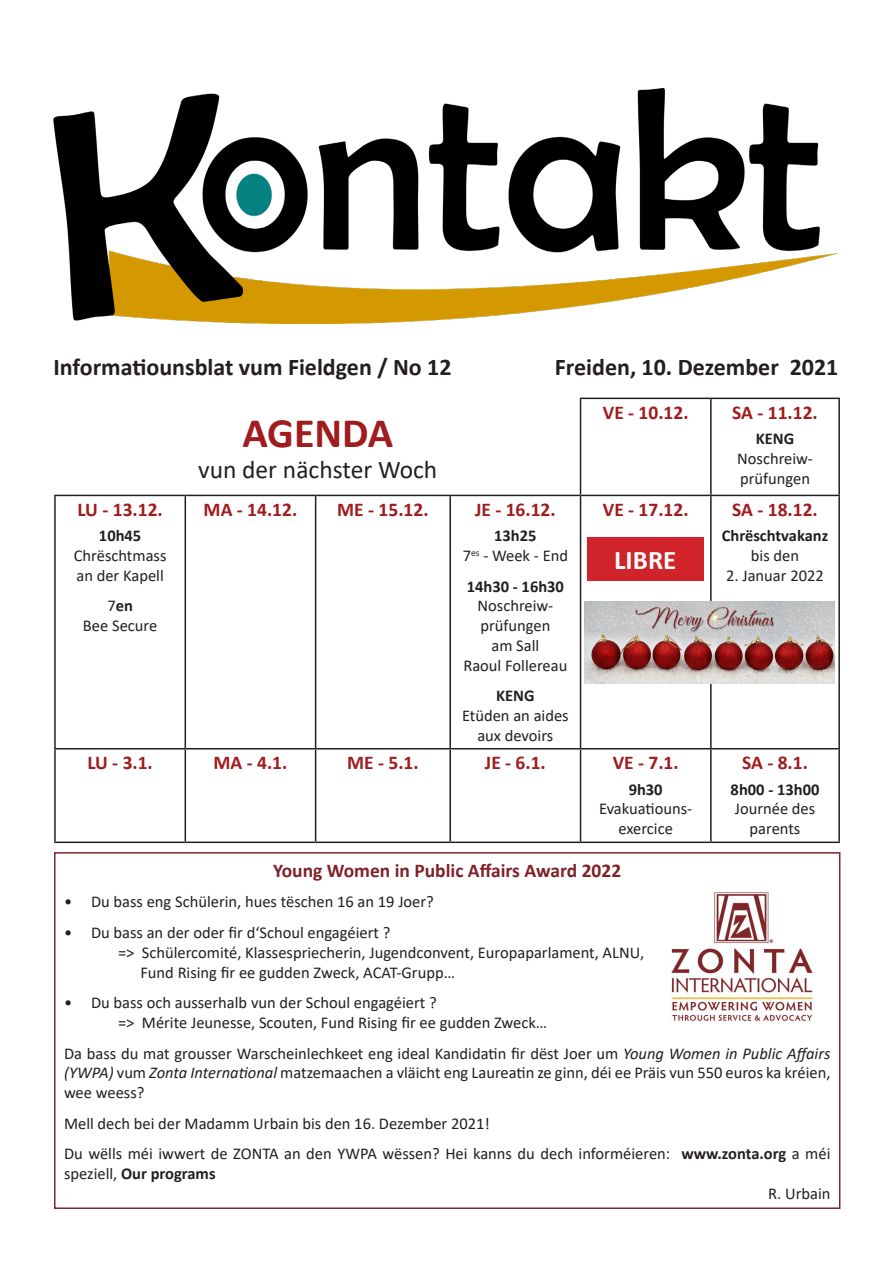
<style>
.page{position:relative;width:893px;height:1263px;background:#fff}
.page>*{position:absolute;margin:0;border:0;box-sizing:border-box;transform-origin:0 0}
.t1{font:700 42px "Calibri";color:#9f1c1f}
.t2{font:700 27px "Calibri";color:#fff}
.t3{font:25.5px "Calibri";color:#231f20}
.t4{font:700 24px "Calibri";color:#231f20}
.t5{font:700 19.5px "Calibri";color:#a01c1f}
.t6{font:700 19.5px "Calibri";color:#7f2128}
.t7{font:16.5px/19.8px "Calibri";color:#231f20;text-align:center}
.t8{font:700 16.5px "Calibri";color:#231f20}
.s1{font-weight:400}
.s2{font-style:italic}
.s3{font-weight:700}
</style>
<div class="page">
<img style="left:53px;top:88px;width:785px;height:235px">
<hr style="left:580px;top:399px;width:1px;height:96px;background:#231f20">
<hr style="left:580px;top:398px;width:131px;height:1px;background:#231f20">
<hr style="left:711px;top:398px;width:129px;height:1px;background:#231f20">
<hr style="left:710px;top:399px;width:2px;height:96px;background:#231f20">
<hr style="left:838px;top:399px;width:2px;height:96px;background:#231f20">
<hr style="left:54px;top:495px;width:131px;height:1px;background:#231f20">
<hr style="left:54px;top:496px;width:2px;height:252px;background:#231f20">
<hr style="left:54px;top:749px;width:2px;height:92px;background:#231f20">
<hr style="left:54px;top:748px;width:131px;height:1px;background:#231f20">
<hr style="left:54px;top:841px;width:131px;height:2px;background:#231f20">
<hr style="left:185px;top:495px;width:131px;height:1px;background:#231f20">
<hr style="left:185px;top:496px;width:1px;height:252px;background:#231f20">
<hr style="left:185px;top:748px;width:131px;height:1px;background:#231f20">
<hr style="left:185px;top:749px;width:1px;height:92px;background:#231f20">
<hr style="left:185px;top:841px;width:131px;height:2px;background:#231f20">
<hr style="left:316px;top:495px;width:134px;height:1px;background:#231f20">
<hr style="left:315px;top:496px;width:1px;height:252px;background:#231f20">
<hr style="left:316px;top:748px;width:134px;height:1px;background:#231f20">
<hr style="left:315px;top:749px;width:1px;height:92px;background:#231f20">
<hr style="left:316px;top:841px;width:134px;height:2px;background:#231f20">
<hr style="left:450px;top:495px;width:130px;height:1px;background:#231f20">
<hr style="left:449px;top:496px;width:2px;height:252px;background:#231f20">
<hr style="left:450px;top:748px;width:130px;height:1px;background:#231f20">
<hr style="left:449px;top:749px;width:2px;height:92px;background:#231f20">
<hr style="left:450px;top:841px;width:130px;height:2px;background:#231f20">
<hr style="left:580px;top:495px;width:131px;height:1px;background:#231f20">
<hr style="left:580px;top:496px;width:1px;height:252px;background:#231f20">
<hr style="left:580px;top:748px;width:131px;height:1px;background:#231f20">
<hr style="left:580px;top:749px;width:1px;height:92px;background:#231f20">
<hr style="left:580px;top:841px;width:131px;height:2px;background:#231f20">
<hr style="left:711px;top:495px;width:129px;height:1px;background:#231f20">
<hr style="left:710px;top:496px;width:2px;height:252px;background:#231f20">
<hr style="left:838px;top:496px;width:2px;height:252px;background:#231f20">
<hr style="left:711px;top:748px;width:129px;height:1px;background:#231f20">
<hr style="left:710px;top:749px;width:2px;height:92px;background:#231f20">
<hr style="left:838px;top:749px;width:2px;height:92px;background:#231f20">
<hr style="left:711px;top:841px;width:129px;height:2px;background:#231f20">
<div style="left:587px;top:537px;width:117px;height:43px;background:#d1232a"></div>
<img style="left:585px;top:602px;width:249px;height:81px">
<div style="left:54px;top:852px;width:786px;height:357px;border:2px solid #7d272a"></div>
<img style="left:671px;top:892px;width:145px;height:130px">
<p class="t4" style="left:53px;top:350px;width:400px">Informatiounsblat vum Fieldgen / No 12</p>
<p class="t4" style="left:555px;top:350px;width:285px">Freiden, 10. Dezember 2021</p>
<p class="t5" style="left:78px;top:496px;width:87px">LU - 13.12.</p>
<p class="t8" style="left:99px;top:524px;width:44px">10h45</p>
<p class="t7" style="left:74px;top:545px;width:94px">Chrëschtmass</p>
<p class="t7" style="left:76px;top:565px;width:89px">an der Kapell</p>
<p class="t8" style="left:107px;top:594px;width:27px"><span class="s1">7</span>en</p>
<p class="t7" style="left:83px;top:615px;width:76px">Bee Secure</p>
<p class="t1" style="left:242px;top:404px;width:152px">AGENDA</p>
<p class="t3" style="left:198px;top:452px;width:241px">vun der nächster Woch</p>
<p class="t5" style="left:204px;top:496px;width:95px">MA - 14.12.</p>
<p class="t5" style="left:337px;top:496px;width:93px">ME - 15.12.</p>
<p class="t5" style="left:475px;top:496px;width:82px">JE - 16.12.</p>
<p class="t8" style="left:494px;top:524px;width:44px">13h25</p>
<p class="t7" style="left:463px;top:545px;width:107px">7<sup>es</sup> - Week - End</p>
<p class="t8" style="left:467px;top:574px;width:99px">14h30 - 16h30</p>
<p class="t7" style="left:478px;top:596px;width:77px">Noschreiw-</p>
<p class="t7" style="left:480px;top:615px;width:71px">prüfungen</p>
<p class="t7" style="left:491px;top:635px;width:49px">am Sall</p>
<p class="t7" style="left:463px;top:655px;width:105px">Raoul Follereau</p>
<p class="t8" style="left:496px;top:684px;width:40px">KENG</p>
<p class="t7" style="left:462px;top:705px;width:108px">Etüden an aides aux devoirs</p>
<p class="t5" style="left:603px;top:399px;width:87px">VE - 10.12.</p>
<p class="t5" style="left:732px;top:399px;width:87px">SA - 11.12.</p>
<p class="t8" style="left:756px;top:427px;width:40px">KENG</p>
<p class="t7" style="left:737px;top:448px;width:77px">Noschreiw-</p>
<p class="t7" style="left:740px;top:468px;width:71px">prüfungen</p>
<p class="t5" style="left:603px;top:496px;width:87px">VE - 17.12.</p>
<p class="t5" style="left:732px;top:496px;width:87px">SA - 18.12.</p>
<p class="t8" style="left:722px;top:524px;width:108px">Chrëschtvakanz</p>
<p class="t7" style="left:751px;top:545px;width:50px">bis den</p>
<p class="t7" style="left:726px;top:565px;width:99px">2. Januar 2022</p>
<p class="t2" style="left:614px;top:541px;width:64px">LIBRE</p>
<p class="t5" style="left:87px;top:749px;width:67px">LU - 3.1.</p>
<p class="t5" style="left:214px;top:749px;width:75px">MA - 4.1.</p>
<p class="t5" style="left:347px;top:749px;width:73px">ME - 5.1.</p>
<p class="t5" style="left:485px;top:749px;width:62px">JE - 6.1.</p>
<p class="t5" style="left:613px;top:749px;width:68px">VE - 7.1.</p>
<p class="t8" style="left:629px;top:777px;width:35px">9h30</p>
<p class="t7" style="left:599px;top:798px;width:95px">Evakuatiouns-</p>
<p class="t7" style="left:618px;top:818px;width:56px">exercice</p>
<p class="t5" style="left:742px;top:749px;width:67px">SA - 8.1.</p>
<p class="t8" style="left:731px;top:777px;width:90px">8h00 - 13h00</p>
<p class="t7" style="left:735px;top:798px;width:82px">Journée des</p>
<p class="t7" style="left:750px;top:818px;width:52px">parents</p>
<p class="t6" style="left:273px;top:856px;width:350px">Young Women in Public Affairs Award 2022</p>
<p class="t7" style="left:64px;top:891px;width:371px">• Du bass eng Schülerin, hues tëschen 16 an 19 Joer?</p>
<p class="t7" style="left:64px;top:922px;width:328px">• Du bass an der oder fir d‘Schoul engagéiert ?</p>
<p class="t7" style="left:118px;top:942px;width:528px">=&gt; Schülercomité, Klassespriecherin, Jugendconvent, Europaparlament, ALNU,</p>
<p class="t7" style="left:140px;top:962px;width:316px">Fund Rising fir ee gudden Zweck, ACAT-Grupp…</p>
<p class="t7" style="left:64px;top:992px;width:374px">• Du bass och ausserhalb vun der Schoul engagéiert ?</p>
<p class="t7" style="left:118px;top:1012px;width:431px">=&gt; Mérite Jeunesse, Scouten, Fund Rising fir ee gudden Zweck…</p>
<p class="t7" style="left:64px;top:1043px;width:768px;text-align:justify">Da bass du mat grousser Warscheinlechkeet eng ideal Kandidatin fir dëst Joer um <span class="s2">Young Women in Public Affairs (YWPA)</span> vum <span class="s2">Zonta International</span> matzemaachen a vläicht eng Laureatin ze ginn, déi ee Präis vun 550 euros ka kréien, wee weess?</p>
<p class="t7" style="left:64px;top:1113px;width:427px">Mell dech bei der Madamm Urbain bis den 16. Dezember 2021!</p>
<p class="t7" style="left:64px;top:1143px;width:768px;text-align:left">Du wëlls méi iwwert de ZONTA an den YWPA wëssen? Hei kanns du dech informéieren: <span class="s3">www.zonta.org</span> a méi speziell, <span class="s3">Our programs</span></p>
<p class="t7" style="left:768px;top:1183px;width:64px">R. Urbain</p>
</div>
